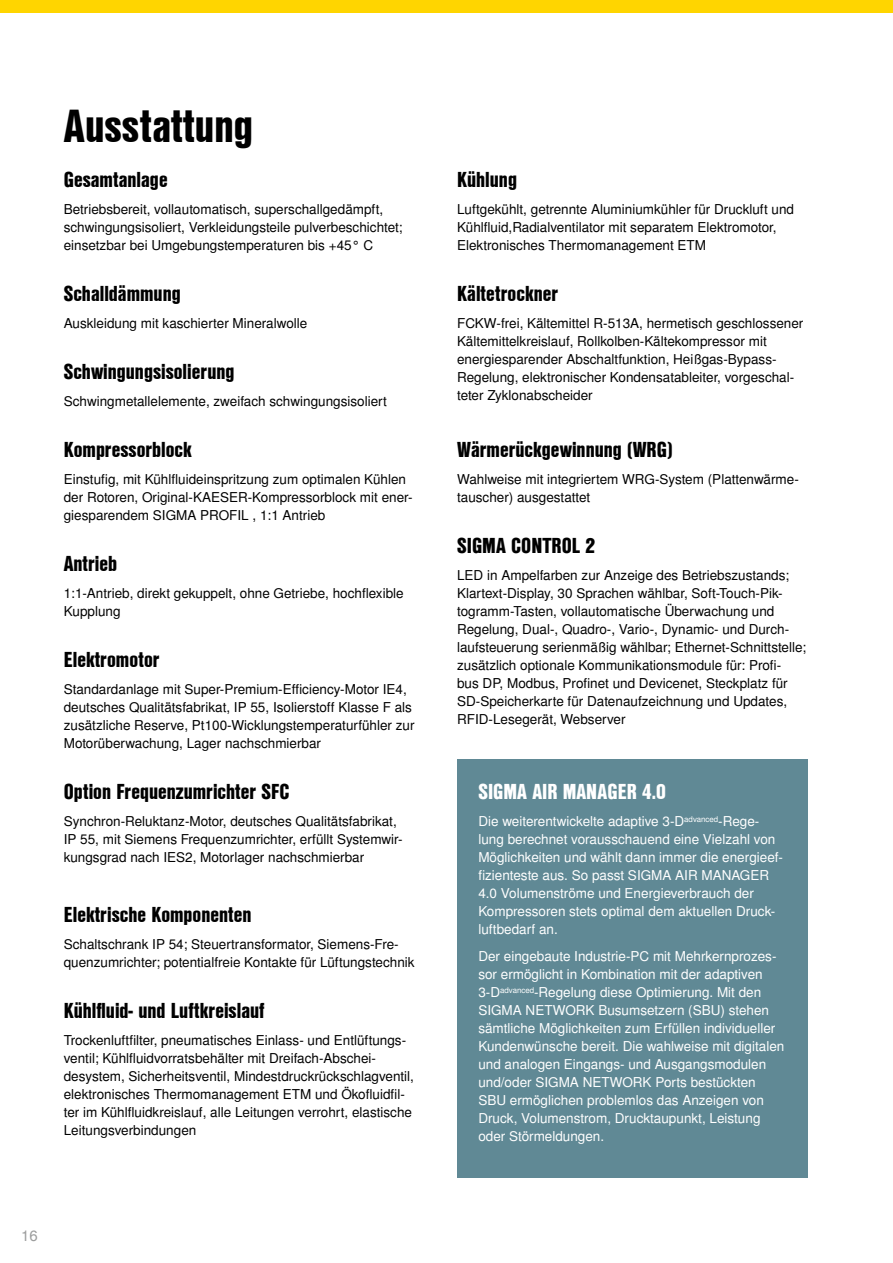
<style>
.page{position:relative;width:893px;height:1263px;background:#fff}
.page>*{position:absolute;margin:0;border:0;box-sizing:border-box;transform-origin:0 0}
.t1{font:45px "Nimbus San L Bla Con";color:#000}
.t2{font:21px "Nimbus San L Bla Con";color:#000}
.t3{font:21px "Nimbus San L Bla Con";color:#fff}
.t4{font:15px "Nimbus San L";color:#9c9d9d}
.t5{font:13.5px/18px "Nimbus San L";color:#000}
.t6{font:13.5px/18px "Nimbus San L";color:#fff}
</style>
<div class="page">
<div style="left:0;top:0;width:893px;height:13px;background:#ffd500"></div>
<div style="left:457px;top:759px;width:351px;height:419px;background:#608995"></div>
<h1 class="t1" style="left:64px;top:92px;width:191px">Ausstattung</h1>
<h2 class="t2" style="left:64px;top:164px;width:105px">Gesamtanlage</h2>
<p class="t5" style="left:64px;top:201px;width:340px">Betriebsbereit, vollautomatisch, superschallgedämpft, schwingungsisoliert, Verkleidungsteile pulverbeschichtet; einsetzbar bei Umgebungstemperaturen bis +45° C</p>
<h2 class="t2" style="left:64px;top:278px;width:118px">Schalldämmung</h2>
<p class="t5" style="left:64px;top:315px;width:245px">Auskleidung mit kaschierter Mineralwolle</p>
<h2 class="t2" style="left:64px;top:356px;width:172px">Schwingungsisolierung</h2>
<p class="t5" style="left:64px;top:393px;width:325px">Schwingmetallelemente, zweifach schwingungsisoliert</p>
<h2 class="t2" style="left:64px;top:434px;width:130px">Kompressorblock</h2>
<p class="t5" style="left:64px;top:471px;width:350px">Einstufig, mit Kühlfluideinspritzung zum optimalen Kühlen der Rotoren, Original-KAESER-Kompressorblock mit ener&shy;giesparendem SIGMA PROFIL , 1:1 Antrieb</p>
<h2 class="t2" style="left:64px;top:548px;width:55px">Antrieb</h2>
<p class="t5" style="left:64px;top:585px;width:341px">1:1-Antrieb, direkt gekuppelt, ohne Getriebe, hochflexible<br>Kupplung</p>
<h2 class="t2" style="left:64px;top:644px;width:97px">Elektromotor</h2>
<p class="t5" style="left:64px;top:681px;width:352px">Standardanlage mit Super-Premium-Efficiency-Motor IE4, deutsches Qualitätsfabrikat, IP 55, Isolierstoff Klasse F als zusätzliche Reserve, Pt100-Wicklungstemperaturfühler zur Motorüberwachung, Lager nachschmierbar</p>
<h2 class="t2" style="left:64px;top:776px;width:227px">Option Frequenzumrichter SFC</h2>
<p class="t5" style="left:64px;top:813px;width:340px">Synchron-Reluktanz-Motor, deutsches Qualitätsfabrikat,<br>IP 55, mit Siemens Frequenzumrichter, erfüllt Systemwir&shy;kungsgrad nach IES2, Motorlager nachschmierbar</p>
<h2 class="t2" style="left:64px;top:899px;width:189px">Elektrische Komponenten</h2>
<p class="t5" style="left:64px;top:936px;width:352px">Schaltschrank IP 54; Steuertransformator, Siemens-Fre&shy;quenzumrichter; potentialfreie Kontakte für Lüftungstechnik</p>
<h2 class="t2" style="left:64px;top:995px;width:202px">Kühlfluid- und Luftkreislauf</h2>
<p class="t5" style="left:64px;top:1032px;width:352px">Trockenluftfilter, pneumatisches Einlass- und Entlüftungs&shy;ventil; Kühlfluidvorratsbehälter mit Dreifach-Abschei&shy;desystem, Sicherheitsventil, Mindestdruckrückschlagventil, elektronisches Thermomanagement ETM und Ökofluidfil&shy;ter im Kühlfluidkreislauf, alle Leitungen verrohrt, elastische Leitungsverbindungen</p>
<p class="t4" style="left:21px;top:1226px;width:18px">16</p>
<h2 class="t2" style="left:457px;top:164px;width:61px">Kühlung</h2>
<p class="t5" style="left:457px;top:201px;width:338px">Luftgekühlt, getrennte Aluminiumkühler für Druckluft und<br>Kühlfluid,Radialventilator mit separatem Elektromotor,<br>Elektronisches Thermomanagement ETM</p>
<h2 class="t2" style="left:457px;top:278px;width:102px">Kältetrockner</h2>
<p class="t5" style="left:457px;top:315px;width:348px">FCKW-frei, Kältemittel R-513A, hermetisch geschlossener Kältemittelkreislauf, Rollkolben-Kältekompressor mit energiesparender Abschaltfunktion, Heißgas-Bypass-Regelung, elektronischer Kondensatableiter, vorgeschal&shy;teter Zyklonabscheider</p>
<h2 class="t2" style="left:457px;top:434px;width:217px">Wärmerückgewinnung (WRG)</h2>
<p class="t5" style="left:457px;top:471px;width:343px">Wahlweise mit integriertem WRG-System (Plattenwärme&shy;tauscher) ausgestattet</p>
<h2 class="t2" style="left:457px;top:530px;width:140px">SIGMA CONTROL 2</h2>
<p class="t5" style="left:457px;top:567px;width:351px">LED in Ampelfarben zur Anzeige des Betriebszustands; Klartext-Display, 30 Sprachen wählbar, Soft-Touch-Pik&shy;togramm-Tasten, vollautomatische Überwachung und Regelung, Dual-, Quadro-, Vario-, Dynamic- und Durch&shy;laufsteuerung serienmäßig wählbar; Ethernet-Schnittstelle; zusätzlich optionale Kommunikationsmodule für: Profi-<br>bus DP, Modbus, Profinet und Devicenet, Steckplatz für SD-Speicherkarte für Datenaufzeichnung und Updates, RFID-Lesegerät, Webserver</p>
<h2 class="t3" style="left:478px;top:776px;width:189px">SIGMA AIR MANAGER 4.0</h2>
<p class="t6" style="left:478px;top:813px;width:306px">Die weiterentwickelte adaptive 3-D<sup>advanced</sup>-Rege&shy;lung berechnet vorausschauend eine Vielzahl von Möglichkeiten und wählt dann immer die energieef&shy;fizienteste aus. So passt SIGMA AIR MANAGER 4.0 Volumenströme und Energieverbrauch der Kompressoren stets optimal dem aktuellen Druck&shy;luftbedarf an.</p>
<p class="t6" style="left:478px;top:948px;width:307px">Der eingebaute Industrie-PC mit Mehrkernprozes&shy;sor ermöglicht in Kombination mit der adaptiven 3-D<sup>advanced</sup>-Regelung diese Optimierung. Mit den SIGMA NETWORK Busumsetzern (SBU) stehen sämtliche Möglichkeiten zum Erfüllen individueller Kundenwünsche bereit. Die wahlweise mit digitalen und analogen Eingangs- und Ausgangsmodulen und/oder SIGMA NETWORK Ports bestückten SBU ermöglichen problemlos das Anzeigen von Druck, Volumenstrom, Drucktaupunkt, Leistung oder Störmeldungen.</p>
</div>
